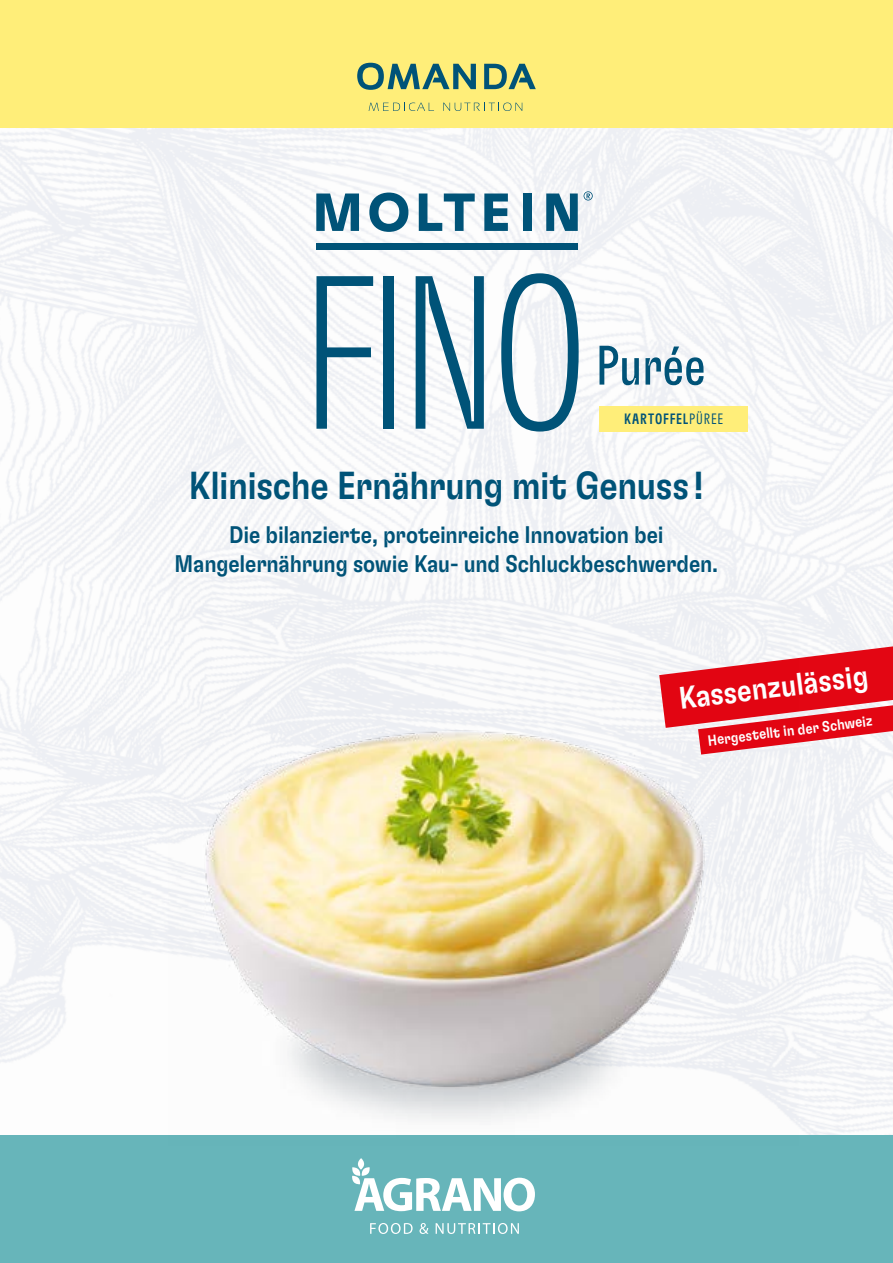
<style>
.page{position:relative;width:893px;height:1263px;background:#fff}
.page>*{position:absolute;margin:0;border:0;box-sizing:border-box;transform-origin:0 0}
.t1{font:extra-condensed 55.5px "GT Flexa";color:#005378}
.t2{font:500 condensed 39px "GT Flexa";letter-spacing:-.01em;color:#005378}
.t3{font:500 condensed 31.2px "GT Flexa";color:#fff}
.t4{font:500 condensed 24px/28.8px "GT Flexa";letter-spacing:-.005em;color:#005378;text-align:center}
.t5{font:500 condensed 15px "GT Flexa";color:#fff}
.t6{font:500 extra-condensed 15px "GT Flexa";letter-spacing:.055em;color:#005378}
.s1{font-weight:300}
</style>
<div class="page">
<img style="left:0;top:128px;width:893px;height:1007px">
<div style="left:0;top:1135px;width:893px;height:128px;background:#67b5ba"></div>
<svg style="left:352px;top:1158px;width:183px;height:53px"></svg>
<svg style="left:370px;top:1223px;width:43px;height:11px"></svg>
<svg style="left:419px;top:1223px;width:9px;height:11px"></svg>
<svg style="left:436px;top:1223px;width:83px;height:11px"></svg>
<div style="left:0;top:0;width:893px;height:128px;background:#ffee79"></div>
<svg style="left:484px;top:64px;width:52px;height:25px"></svg>
<svg style="left:357px;top:63px;width:119px;height:27px"></svg>
<svg style="left:443px;top:103px;width:79px;height:8px"></svg>
<svg style="left:369px;top:103px;width:65px;height:8px"></svg>
<svg style="left:584px;top:191px;width:9px;height:9px"></svg>
<svg style="left:546px;top:193px;width:32px;height:38px"></svg>
<div style="left:316px;top:243px;width:262px;height:7px;background:#005378"></div>
<svg style="left:316px;top:193px;width:43px;height:38px"></svg>
<svg style="left:369px;top:193px;width:39px;height:39px"></svg>
<svg style="left:419px;top:193px;width:56px;height:38px"></svg>
<svg style="left:484px;top:193px;width:24px;height:38px"></svg>
<div style="left:523px;top:193px;width:8px;height:38px;background:#005378"></div>
<svg style="left:316px;top:276px;width:57px;height:153px"></svg>
<div style="left:383px;top:276px;width:11px;height:153px;background:#005378"></div>
<svg style="left:416px;top:276px;width:68px;height:153px"></svg>
<svg style="left:501px;top:273px;width:78px;height:158px"></svg>
<div style="left:599px;top:406px;width:149px;height:26px;background:#ffee79"></div>
<svg style="left:798px;top:646px;width:95px;height:108px"></svg>
<img style="left:169px;top:573px;width:629px;height:562px">
<h1 class="t1" style="left:596px;top:333px;width:111px">Purée</h1>
<p class="t6" style="left:624px;top:410px;width:100px">KARTOFFEL<span class="s1">PÜREE</span></p>
<h2 class="t2" style="left:189px;top:462px;width:517px">Klinische Ernährung mit Genuss !</h2>
<p class="t4" style="left:175px;top:519px;width:545px">Die bilanzierte, proteinreiche Innovation bei<br>Mangelernährung sowie Kau- und Schluckbeschwerden.</p>
<h3 class="t3" style="left:677px;top:679px;width:192px;rotate:-7deg">Kassenzulässig</h3>
<p class="t5" style="left:707px;top:731px;width:167px;rotate:-7deg">Hergestellt in der Schweiz</p>
</div>
